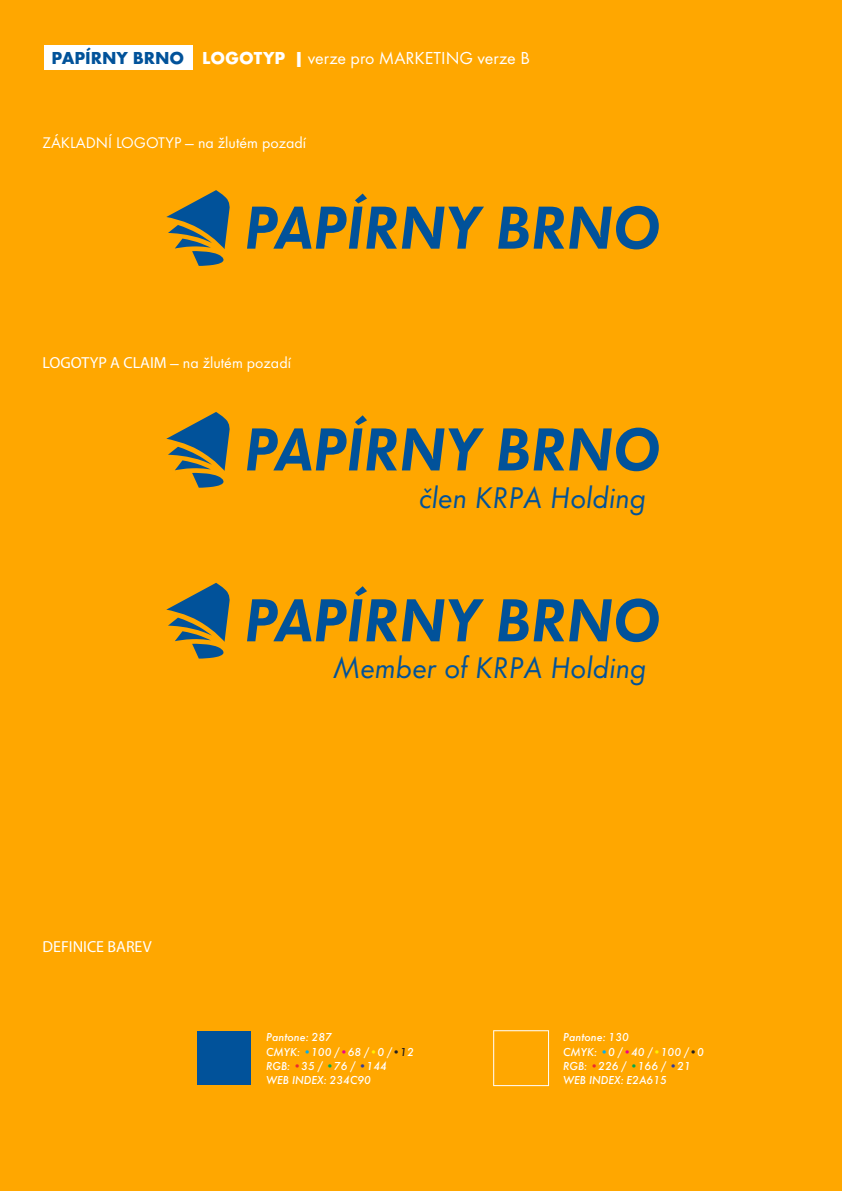
<style>
.page{position:relative;width:842px;height:1191px;background:#ffa700}
.page>*{position:absolute;margin:0;border:0;box-sizing:border-box;transform-origin:0 0}
.t1{font:63px "Futura TOT Demi Obli";letter-spacing:-.01em;color:#01529a}
.t2{font:31px "Futura TOT Book Obli";color:#01529a}
.t3{font:18px "Futura TOT";color:#fff}
.t4{font:16px "Futura TOT";color:#fff}
.t5{font:16px "Myriad Pro";color:#fff}
.t6{font:12px/14.4px "Futura TOT Medi Obli";color:#fff}
.s1{font-weight:700;color:#01529a}
.s2{font-weight:700}
.s3{font-family:"Myriad Pro"}
.s4{color:#00aeef}
.s5{color:#ed028c}
.s6{color:#fff101}
.s7{color:#231f20}
.s8{color:#ec2a2d}
.s9{color:#00aa4d}
.s10{color:#333b97}
</style>
<div class="page">
<div style="left:44px;top:45px;width:149px;height:25px;background:#fff"></div>
<div style="left:197px;top:1031px;width:54px;height:54px;background:#01529a"></div>
<svg style="left:493px;top:1030px;width:56px;height:56px"></svg>
<svg style="left:166px;top:190px;width:64px;height:76px"></svg>
<svg style="left:166px;top:412px;width:64px;height:76px"></svg>
<svg style="left:166px;top:583px;width:64px;height:75px"></svg>
<h3 class="t3" style="left:52px;top:47px;width:480px"><span class="s1">PAPÍRNY BRNO</span> <span class="s2">LOGOTYP |</span> verze pro MARKETING verze B</h3>
<h3 class="t4" style="left:43px;top:133px;width:265px">ZÁKLADNÍ LOGOTYP — na žlutém pozadí</h3>
<h1 class="t1" style="left:244px;top:191px;width:418px">PAPÍRNY BRNO</h1>
<h3 class="t4" style="left:43px;top:353px;width:250px"><span class="s3">LOGOTYP A CLAIM</span> — na žlutém pozadí</h3>
<h1 class="t1" style="left:244px;top:412px;width:418px">PAPÍRNY BRNO</h1>
<h2 class="t2" style="left:419px;top:479px;width:229px">člen KRPA Holding</h2>
<h1 class="t1" style="left:244px;top:583px;width:418px">PAPÍRNY BRNO</h1>
<h3 class="t5" style="left:43px;top:937px;width:111px">DEFINICE BAREV</h3>
<h2 class="t2" style="left:333px;top:649px;width:315px">Member of KRPA Holding</h2>
<p class="t6" style="left:266px;top:1030px;width:149px">Pantone: 287<br>CMYK: <span class="s4">•</span>100 /<span class="s5">•</span>68 /<span class="s6">•</span>0 /<span class="s7">•1</span>2<br>RGB: <span class="s8">•</span>35 / <span class="s9">•</span>76 / <span class="s10">•</span>144<br>WEB INDEX: 234C90</p>
<p class="t6" style="left:563px;top:1030px;width:142px">Pantone: 130<br>CMYK: <span class="s4">•</span>0 /<span class="s5">•</span>40 /<span class="s6">•</span>100 /<span class="s7">•</span>0<br>RGB: <span class="s8">•</span>226 / <span class="s9">•</span>166 / <span class="s10">•</span>21<br>WEB INDEX: E2A615</p>
</div>
